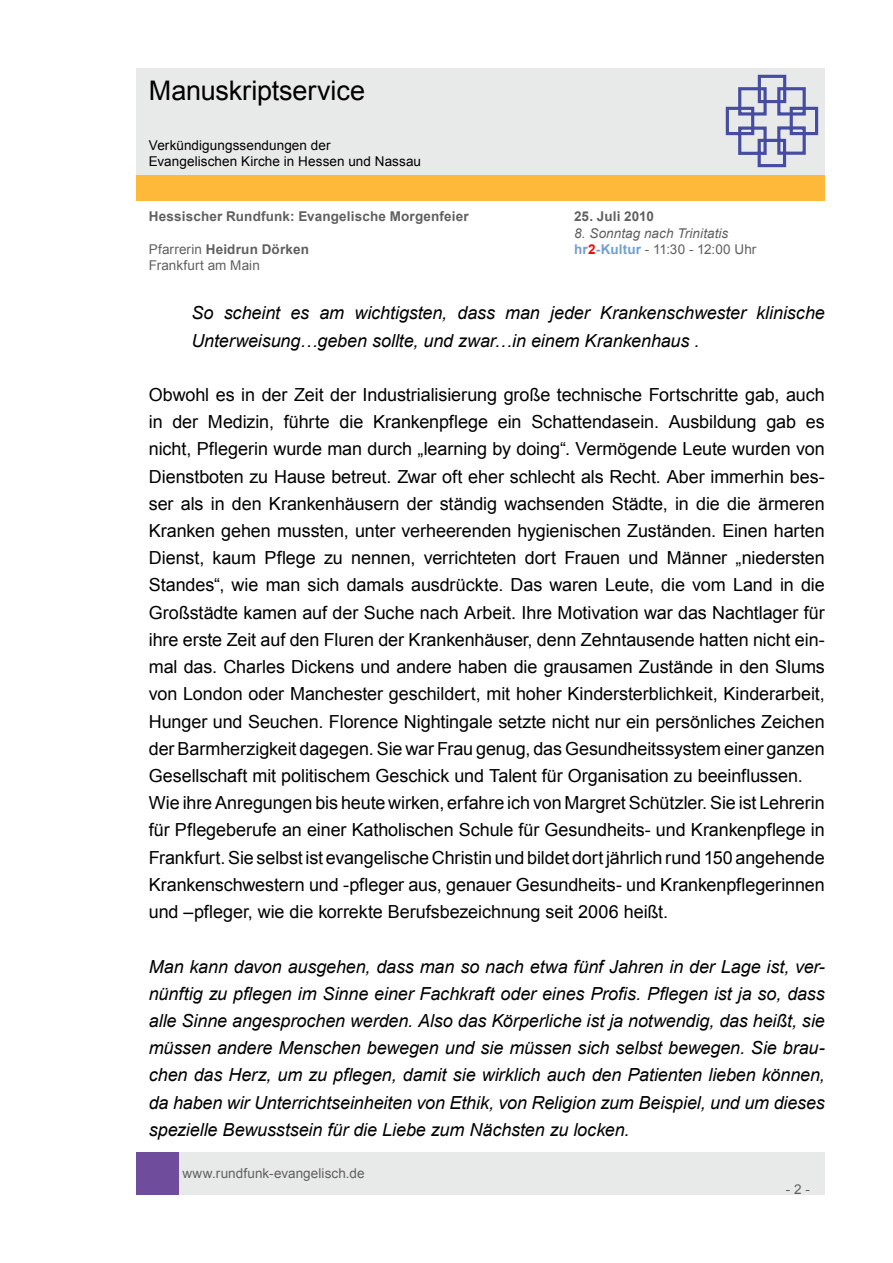
<style>
.page{position:relative;width:893px;height:1263px;background:#fff}
.page>*{position:absolute;margin:0;border:0;box-sizing:border-box;transform-origin:0 0}
.t1{font:27px "Arial";letter-spacing:-.005em;color:#000}
.t2{font:18px/27.2px "Arial";letter-spacing:-.005em;color:#000}
.t3{font:italic 18px/27.2px "Arial";letter-spacing:-.005em;color:#000}
.t4{font:700 13.5px "Arial";letter-spacing:.01em;color:#606060}
.t5{font:13.5px "Arial";letter-spacing:.005em;color:#606060}
.t6{font:13.5px/16.2px "Arial";letter-spacing:.005em;color:#000}
.t7{font:italic 13.5px "Arial";letter-spacing:.005em;color:#606060}
.s1{font-weight:400}
.s2{font-weight:700;color:#71a0cc}
.s3{font-weight:700;color:#f00}
</style>
<div class="page">
<div style="left:179px;top:1152px;width:646px;height:43px;background:#e8e9e9"></div>
<div style="left:136px;top:1152px;width:43px;height:43px;background:#704c9c"></div>
<div style="left:136px;top:175px;width:689px;height:26px;background:#ffb93a"></div>
<div style="left:136px;top:68px;width:689px;height:106px;background:#e8e9e9"></div>
<svg style="left:725px;top:74px;width:94px;height:94px"></svg>
<h1 class="t1" style="left:149px;top:73px;width:218px">Manuskriptservice</h1>
<p class="t6" style="left:149px;top:137px;width:274px">Verkündigungssendungen der<br>Evangelischen Kirche in Hessen und Nassau</p>
<p class="t4" style="left:149px;top:208px;width:322px">Hessischer Rundfunk: Evangelische Morgenfeier</p>
<p class="t4" style="left:574px;top:208px;width:81px">25. Juli 2010</p>
<p class="t7" style="left:574px;top:224px;width:156px">8. Sonntag nach Trinitatis</p>
<p class="t4" style="left:149px;top:240px;width:162px"><span class="s1">Pfarrerin</span> Heidrun Dörken</p>
<p class="t5" style="left:574px;top:240px;width:184px"><span class="s2">hr</span><span class="s3">2</span><span class="s2">-Kultur</span> - 11:30 - 12:00 Uhr</p>
<p class="t5" style="left:149px;top:256px;width:113px">Frankfurt am Main</p>
<p class="t3" style="left:191px;top:300px;width:635px">So scheint es am wichtigsten, dass man jeder Krankenschwester klinische<br>Unterweisung…geben sollte, und zwar…in einem Krankenhaus .</p>
<p class="t2" style="left:149px;top:381px;width:678px">Obwohl es in der Zeit der Industrialisierung große technische Fortschritte gab, auch in der Medizin, führte die Krankenpflege ein Schattendasein. Ausbildung gab es nicht, Pflegerin wurde man durch „learning by doing“. Vermögende Leute wurden von Dienstboten zu Hause betreut. Zwar oft eher schlecht als Recht. Aber immerhin bes&shy;ser als in den Krankenhäusern der ständig wachsenden Städte, in die die ärmeren Kranken gehen mussten, unter verheerenden hygienischen Zuständen. Einen harten Dienst, kaum Pflege zu nennen, verrichteten dort Frauen und Männer „niedersten Standes“, wie man sich damals ausdrückte. Das waren Leute, die vom Land in die Großstädte kamen auf der Suche nach Arbeit. Ihre Motivation war das Nachtlager für ihre erste Zeit auf den Fluren der Krankenhäuser, denn Zehntausende hatten nicht ein&shy;mal das. Charles Dickens und andere haben die grausamen Zustände in den Slums von London oder Manchester geschildert, mit hoher Kindersterblichkeit, Kinderarbeit, Hunger und Seuchen. Florence Nightingale setzte nicht nur ein persönliches Zeichen der Barmherzigkeit dagegen. Sie war Frau genug, das Gesundheitssystem einer ganzen Gesellschaft mit politischem Geschick und Talent für Organisation zu beeinflussen.<br>Wie ihre Anregungen bis heute wirken, erfahre ich von Margret Schützler. Sie ist Lehrerin für Pflegeberufe an einer Katholischen Schule für Gesundheits- und Krankenpflege in Frankfurt. Sie selbst ist evangelische Christin und bildet dort jährlich rund 150 angehende Krankenschwestern und -pfleger aus, genauer Gesundheits- und Krankenpflegerinnen und –pfleger, wie die korrekte Berufsbezeichnung seit 2006 heißt.</p>
<p class="t3" style="left:149px;top:953px;width:678px;text-align:justify">Man kann davon ausgehen, dass man so nach etwa fünf Jahren in der Lage ist, ver&shy;nünftig zu pflegen im Sinne einer Fachkraft oder eines Profis. Pflegen ist ja so, dass alle Sinne angesprochen werden. Also das Körperliche ist ja notwendig, das heißt, sie müssen andere Menschen bewegen und sie müssen sich selbst bewegen. Sie brau&shy;chen das Herz, um zu pflegen, damit sie wirklich auch den Patienten lieben können, da haben wir Unterrichtseinheiten von Ethik, von Religion zum Beispiel, und um dieses spezielle Bewusstsein für die Liebe zum Nächsten zu locken.</p>
<p class="t5" style="left:182px;top:1164px;width:184px">www.rundfunk-evangelisch.de</p>
<p class="t5" style="left:786px;top:1180px;width:26px">- 2 -</p>
</div>
